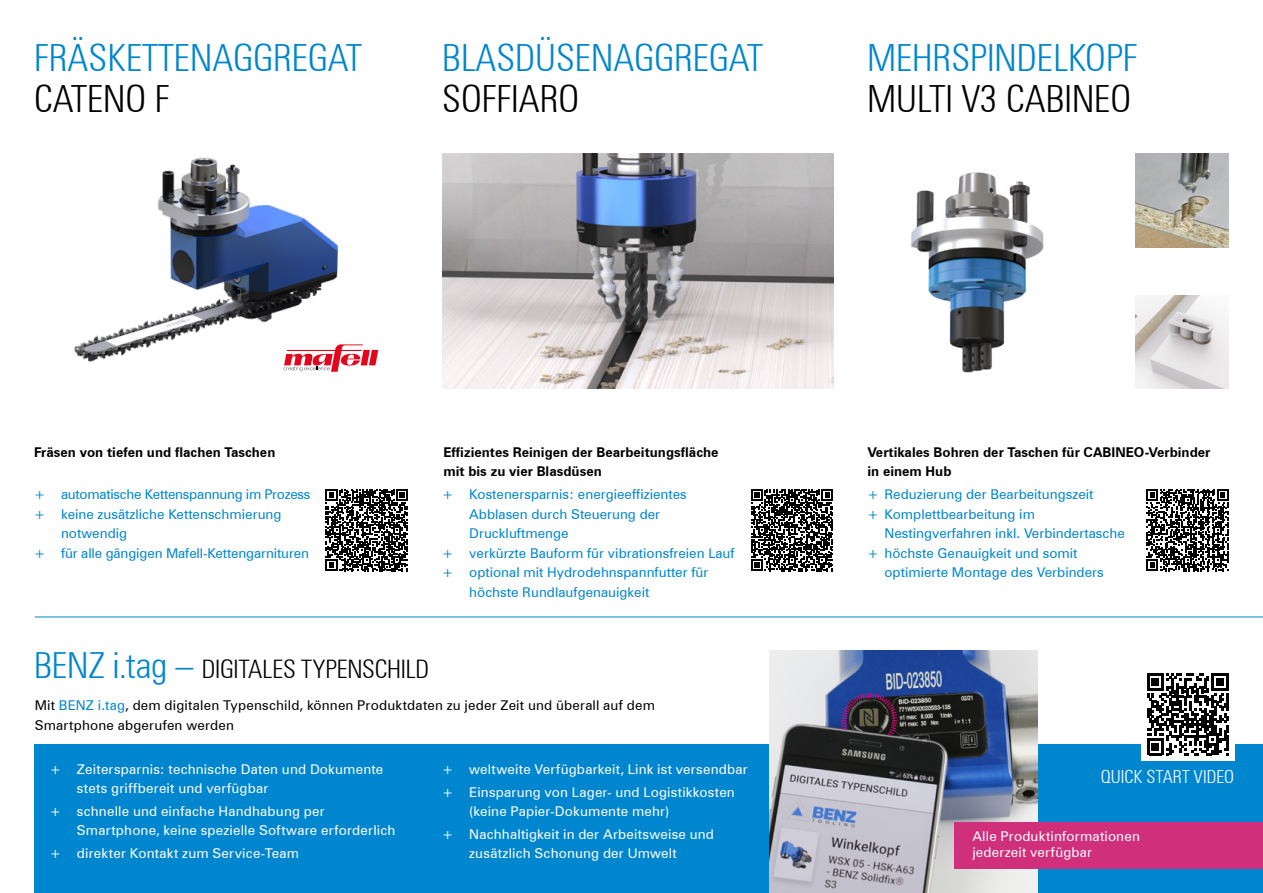
<style>
.page{position:relative;width:1263px;height:893px;background:#fff}
.page>*{position:absolute;margin:0;border:0;box-sizing:border-box;transform-origin:0 0}
.t1{font:300 condensed 37.5px "Zurich BT";color:#0086ce}
.t2{font:300 condensed 37.5px "Zurich BT";color:#000}
.t3{font:300 condensed 25.5px "Zurich BT";letter-spacing:-.01em;color:#000}
.t4{font:300 condensed 18px "Zurich BT";color:#fff}
.t5{font:13.5px/19.5px "Zurich BT";color:#0086ce}
.t6{font:13.5px/18.8px "Zurich BT";letter-spacing:.015em;color:#fff}
.t7{font:700 13.5px/19.5px "Zurich BT";color:#000}
.t8{font:13.5px/19.5px "Zurich BT";letter-spacing:.015em;color:#000}
.t9{font:13.5px "Zurich BT";letter-spacing:-.02em;color:#0086ce}
.s1{font-size:36px;color:#0086ce}
.s2{color:#0086ce}
</style>
<div class="page">
<img style="left:911px;top:172px;width:133px;height:201px">
<img style="left:74px;top:157px;width:264px;height:205px">
<hr style="left:35px;top:617px;width:1228px;height:1px;background:#0086ce">
<div style="left:34px;top:744px;width:1229px;height:149px;background:#0086ce"></div>
<img style="left:769px;top:651px;width:268px;height:242px">
<svg style="left:840px;top:692px;width:58px;height:45px;background:#3d3247"></svg>
<div style="left:1141px;top:668px;width:93px;height:93px;background:#fff"></div>
<svg style="left:1147px;top:673px;width:82px;height:82px"></svg>
<img style="left:442px;top:154px;width:391px;height:235px">
<img style="left:1135px;top:154px;width:94px;height:93px">
<img style="left:1135px;top:295px;width:94px;height:94px">
<svg style="left:283px;top:344px;width:95px;height:28px"></svg>
<div style="left:955px;top:822px;width:308px;height:46px;background:#d02f7c"></div>
<svg style="left:326px;top:489px;width:82px;height:82px"></svg>
<svg style="left:751px;top:489px;width:82px;height:82px"></svg>
<svg style="left:1146px;top:489px;width:82px;height:82px"></svg>
<h1 class="t1" style="left:34px;top:35px;width:330px">FRÄSKETTENAGGREGAT</h1>
<h1 class="t2" style="left:34px;top:75px;width:137px">CATENO F</h1>
<h1 class="t1" style="left:442px;top:35px;width:322px">BLASDÜSENAGGREGAT</h1>
<h1 class="t2" style="left:442px;top:75px;width:138px">SOFFIARO</h1>
<h1 class="t1" style="left:867px;top:35px;width:271px">MEHRSPINDELKOPF</h1>
<h1 class="t2" style="left:867px;top:75px;width:265px">MULTI V3 CABINEO</h1>
<p class="t7" style="left:34px;top:442px;width:243px">Fräsen von tiefen und flachen Taschen</p>
<p class="t9" style="left:34px;top:486px;width:278px">+ automatische Kettenspannung im Prozess</p>
<p class="t5" style="left:34px;top:504px;width:249px">+ keine zusätzliche Kettenschmierung</p>
<p class="t5" style="left:61px;top:524px;width:68px">notwendig</p>
<p class="t5" style="left:34px;top:543px;width:277px">+ für alle gängigen Mafell-Kettengarnituren</p>
<p class="t7" style="left:443px;top:442px;width:277px">Effizientes Reinigen der Bearbeitungsfläche mit bis zu vier Blasdüsen</p>
<p class="t5" style="left:442px;top:485px;width:246px">+ Kostenersparnis: energieeffizientes</p>
<p class="t5" style="left:469px;top:504px;width:192px">Abblasen durch Steuerung der</p>
<p class="t5" style="left:469px;top:524px;width:101px">Druckluftmenge</p>
<p class="t5" style="left:442px;top:543px;width:294px">+ verkürzte Bauform für vibrationsfreien Lauf</p>
<p class="t5" style="left:442px;top:563px;width:268px">+ optional mit Hydrodehnspannfutter für</p>
<p class="t5" style="left:469px;top:582px;width:182px">höchste Rundlaufgenauigkeit</p>
<h2 class="t3" style="left:34px;top:653px;width:397px"><span class="s1">BENZ i.tag –</span> DIGITALES TYPENSCHILD</h2>
<p class="t8" style="left:35px;top:696px;width:622px">Mit <span class="s2">BENZ i.tag</span>, dem digitalen Typenschild, können Produktdaten zu jeder Zeit und überall auf dem<br>Smartphone abgerufen werden</p>
<p class="t6" style="left:77px;top:760px;width:308px;text-indent:-27px">+ Zeitersparnis: technische Daten und Dokumente stets griffbereit und verfügbar</p>
<p class="t6" style="left:77px;top:802px;width:320px;text-indent:-27px">+ schnelle und einfache Handhabung per<br>Smartphone, keine spezielle Software erforderlich</p>
<p class="t6" style="left:50px;top:843px;width:251px">+ direkter Kontakt zum Service-Team</p>
<p class="t6" style="left:442px;top:758px;width:307px;line-height:23px">+ weltweite Verfügbarkeit, Link ist versendbar + Einsparung von Lager- und Logistikkosten</p>
<p class="t6" style="left:442px;top:799px;width:273px;line-height:23px;text-indent:27px">(keine Papier-Dokumente mehr)<br>+ Nachhaltigkeit in der Arbeitsweise und</p>
<p class="t6" style="left:469px;top:843px;width:209px">zusätzlich Schonung der Umwelt</p>
<p class="t7" style="left:867px;top:442px;width:344px">Vertikales Bohren der Taschen für CABINEO-Verbinder in einem Hub</p>
<p class="t5" style="left:867px;top:485px;width:227px">+ Reduzierung der Bearbeitungszeit + Komplettbearbeitung im</p>
<p class="t5" style="left:884px;top:524px;width:242px">Nestingverfahren inkl. Verbindertasche</p>
<p class="t5" style="left:867px;top:543px;width:211px">+ höchste Genauigkeit und somit</p>
<p class="t5" style="left:884px;top:563px;width:221px">optimierte Montage des Verbinders</p>
<h3 class="t4" style="left:1101px;top:766px;width:135px">QUICK START VIDEO</h3>
<p class="t6" style="left:972px;top:827px;width:169px;line-height:16.5px">Alle Produktinformationen jederzeit verfügbar</p>
</div>
